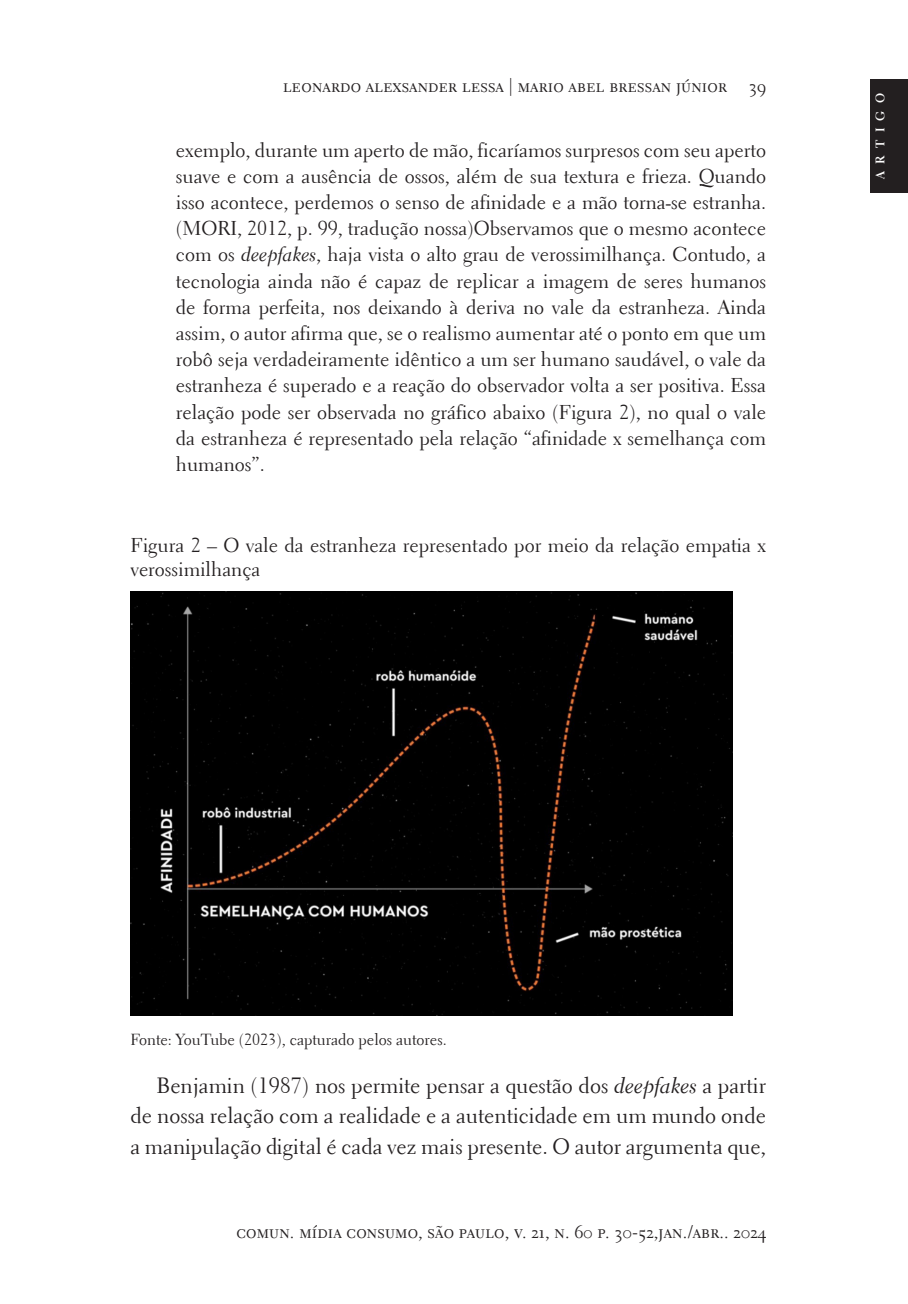
<style>
.page{position:relative;width:908px;height:1304px;background:#fff}
.page>*{position:absolute;margin:0;border:0;box-sizing:border-box;transform-origin:0 0}
.Corpo{font:22px/30.6px "Electra LH";color:#231f20;text-align:justify}
.Citação{font:20px/26.2px "Electra LH";color:#231f20;text-align:justify}
.Legenda_figura{font:20px/24px "Electra LH";color:#231f20}
.t1{font:18px "Electra LH Regular SC";letter-spacing:.01em;color:#231f20}
.Fonte_figura{font:16px "Electra LH";color:#231f20}
.t2{font:700 12.4px "Electra LH";color:#fff}
.s1{font-family:"Electra LH Cursive"}
</style>
<div class="page">
<div style="left:869px;top:79px;width:38px;height:114px;background:#231f20"></div>
<div style="left:130px;top:592px;width:602px;height:424px;background:#000"></div>
<p class="t1" style="left:283px;top:75px;width:484px">leonardo alexsander lessa | mario abel bressan júnior 39</p>
<p class="Citação" style="left:176px;top:137px;width:591px">exemplo, durante um aperto de mão, ficaríamos surpresos com seu aperto suave e com a ausência de ossos, além de sua textura e frieza. Quando isso acontece, perdemos o senso de afinidade e a mão torna-se estranha. (MORI, 2012, p. 99, tradução nossa)Observamos que o mesmo acontece com os <span class="s1">deepfakes</span>, haja vista o alto grau de verossimilhança. Contudo, a tecnologia ainda não é capaz de replicar a imagem de seres humanos de forma perfeita, nos deixando à deriva no vale da estranheza. Ainda assim, o autor afirma que, se o realismo aumentar até o ponto em que um robô seja verdadeiramente idêntico a um ser humano saudável, o vale da estranheza é superado e a reação do observador volta a ser positiva. Essa relação pode ser observada no gráfico abaixo (Figura 2), no qual o vale da estranheza é representado pela relação “afinidade x semelhança com humanos”.</p>
<p class="Legenda_figura" style="left:130px;top:533px;width:636px">Figura 2 – O vale da estranheza representado por meio da relação empatia x verossimilhança</p>
<p class="t2" style="left:872px;top:179px;width:88px;rotate:-90deg">ARTIGO</p>
<p class="Fonte_figura" style="left:130px;top:1030px;width:317px">Fonte: YouTube (2023), capturado pelos autores.</p>
<p class="Corpo" style="left:130px;top:1070px;width:636px;text-indent:26px">Benjamin (1987) nos permite pensar a questão dos <span class="s1">deepfakes</span> a partir de nossa relação com a realidade e a autenticidade em um mundo onde a manipulação digital é cada vez mais presente. O autor argumenta que,</p>
<p class="t1" style="left:236px;top:1221px;width:531px">comun. mídia consumo, são paulo, v. 21, n. 60 p. 30-52,jan./abr.. 2024</p>
</div>
